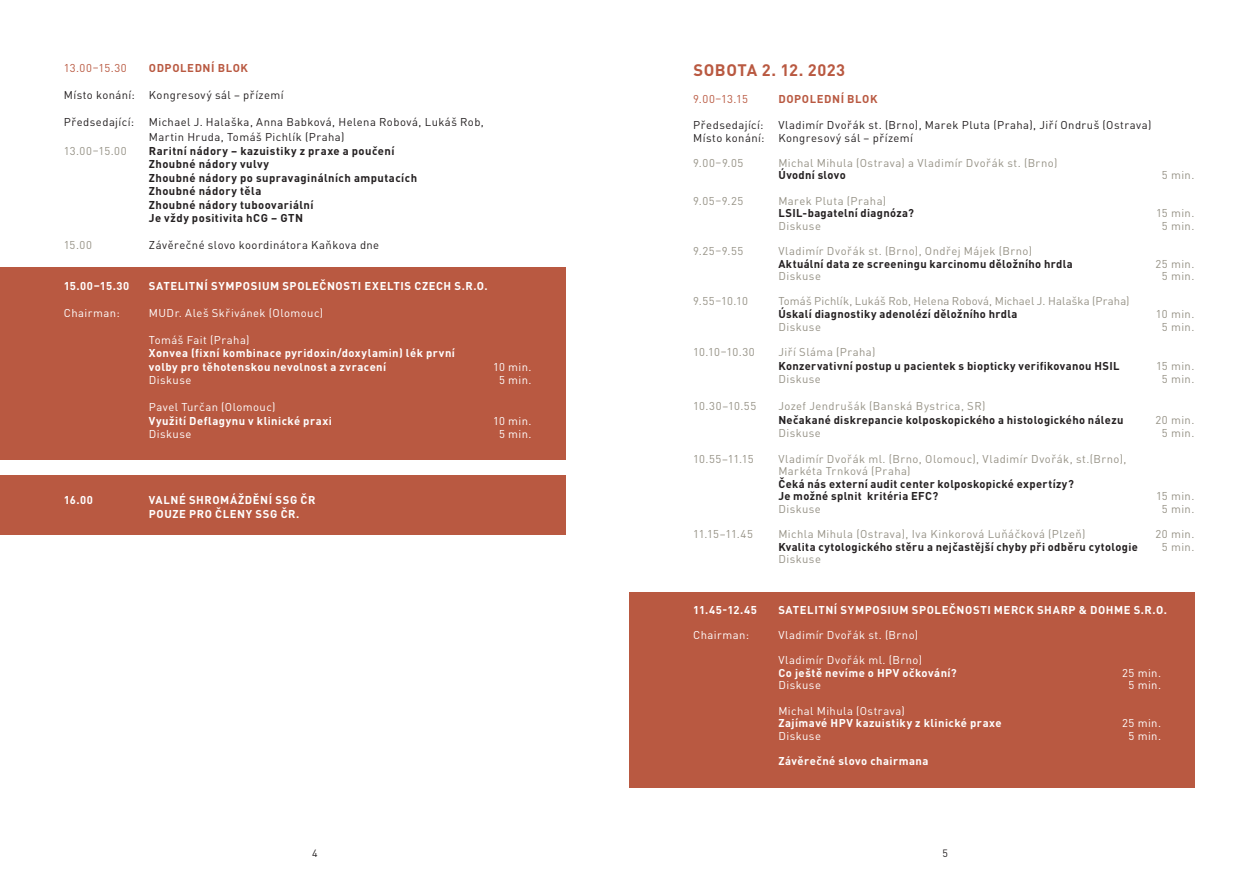
<style>
.page{position:relative;width:1259px;height:893px;background:#fff}
.page>*{position:absolute;margin:0;border:0;box-sizing:border-box;transform-origin:0 0}
.t1{font:700 16.5px "DIN Pro";letter-spacing:.03em;color:#b95941}
.t2{font:700 11.25px/13.5px "DIN Pro";letter-spacing:.03em;color:#231f20}
.t3{font:11.25px/12.6px "DIN Pro";letter-spacing:.04em;color:#969286}
.t4{font:700 11.25px/13.5px "DIN Pro";letter-spacing:.045em;color:#fff}
.t5{font:11.25px/15px "DIN Pro";letter-spacing:.04em;color:#231f20}
.t6{font:11.25px "DIN Pro";letter-spacing:.04em;color:#fff}
.t7{font:11.25px "DIN Pro";letter-spacing:.01em;color:#969286}
.t8{font:700 11.25px "DIN Pro";letter-spacing:.05em;color:#b95941}
.t9{font:11.25px "DIN Pro";letter-spacing:.005em;color:#b95941}
.t10{font:10.5px "DIN Pro";color:#231f20}
</style>
<div class="page">
<div style="left:0;top:268px;width:566px;height:192px;background:#b95941"></div>
<div style="left:0;top:475px;width:566px;height:60px;background:#b95941"></div>
<div style="left:629px;top:592px;width:566px;height:195px;background:#b95941"></div>
<p class="t9" style="left:64px;top:59px;width:64px">13.00–15.30</p>
<p class="t8" style="left:149px;top:59px;width:101px">ODPOLEDNÍ BLOK</p>
<p class="t5" style="left:64px;top:87px;width:221px">Místo konání: Kongresový sál – přízemí</p>
<p class="t5" style="left:64px;top:114px;width:72px">Předsedající:</p>
<p class="t5" style="left:149px;top:114px;width:336px">Michael J. Halaška, Anna Babková, Helena Robová, Lukáš Rob,<br>Martin Hruda, Tomáš Pichlík (Praha)</p>
<p class="t3" style="left:64px;top:143px;width:64px">13.00–15.00</p>
<p class="t2" style="left:149px;top:143px;width:270px">Raritní nádory – kazuistiky z praxe a poučení<br>Zhoubné nádory vulvy<br>Zhoubné nádory po supravaginálních amputacích<br>Zhoubné nádory těla<br>Zhoubné nádory tuboovariální<br>Je vždy positivita hCG – GTN</p>
<p class="t3" style="left:64px;top:238px;width:30px">15.00</p>
<p class="t5" style="left:149px;top:237px;width:232px">Závěrečné slovo koordinátora Kaňkova dne</p>
<p class="t4" style="left:64px;top:277px;width:67px">15.00–15.30</p>
<p class="t4" style="left:149px;top:277px;width:340px">SATELITNÍ SYMPOSIUM SPOLEČNOSTI EXELTIS CZECH S.R.O.</p>
<p class="t6" style="left:64px;top:304px;width:57px">Chairman:</p>
<p class="t6" style="left:149px;top:304px;width:176px">MUDr. Aleš Skřivánek (Olomouc)</p>
<p class="t6" style="left:149px;top:331px;width:102px">Tomáš Fait (Praha)</p>
<p class="t4" style="left:149px;top:345px;width:308px">Xonvea (fixní kombinace pyridoxin/doxylamin) lék první volby pro těhotenskou nevolnost a zvracení</p>
<p class="t6" style="left:493px;top:358px;width:40px">10 min.</p>
<p class="t6" style="left:149px;top:371px;width:44px">Diskuse</p>
<p class="t6" style="left:499px;top:371px;width:34px">5 min.</p>
<p class="t6" style="left:149px;top:398px;width:128px">Pavel Turčan (Olomouc)</p>
<p class="t4" style="left:149px;top:412px;width:185px">Využití Deflagynu v klinické praxi</p>
<p class="t6" style="left:493px;top:412px;width:40px">10 min.</p>
<p class="t6" style="left:149px;top:425px;width:44px">Diskuse</p>
<p class="t6" style="left:499px;top:425px;width:34px">5 min.</p>
<p class="t4" style="left:64px;top:492px;width:31px">16.00</p>
<p class="t4" style="left:149px;top:492px;width:168px">VALNÉ SHROMÁŽDĚNÍ SSG ČR<br>POUZE PRO ČLENY SSG ČR.</p>
<h1 class="t1" style="left:693px;top:56px;width:153px">SOBOTA 2. 12. 2023</h1>
<p class="t9" style="left:693px;top:90px;width:56px">9.00–13.15</p>
<p class="t8" style="left:778px;top:89px;width:101px">DOPOLEDNÍ BLOK</p>
<p class="t5" style="left:693px;top:116px;width:72px">Předsedající:</p>
<p class="t5" style="left:693px;top:117px;width:459px;line-height:12.6px;text-indent:85px">Vladimír Dvořák st. (Brno), Marek Pluta (Praha), Jiří Ondruš (Ostrava)<br>Místo konání: Kongresový sál – přízemí</p>
<p class="t3" style="left:693px;top:155px;width:52px">9.00–9.05</p>
<p class="t3" style="left:778px;top:155px;width:280px">Michal Mihula (Ostrava) a Vladimír Dvořák st. (Brno)</p>
<p class="t2" style="left:778px;top:167px;width:69px">Úvodní slovo</p>
<p class="t3" style="left:1162px;top:168px;width:34px">5 min.</p>
<p class="t3" style="left:693px;top:193px;width:52px">9.05–9.25</p>
<p class="t3" style="left:778px;top:193px;width:109px">Marek Pluta (Praha)</p>
<p class="t2" style="left:778px;top:205px;width:137px">LSIL-bagatelní diagnóza?</p>
<p class="t3" style="left:1156px;top:206px;width:40px">15 min.</p>
<p class="t3" style="left:778px;top:218px;width:44px">Diskuse</p>
<p class="t3" style="left:1162px;top:218px;width:34px">5 min.</p>
<p class="t3" style="left:693px;top:243px;width:52px">9.25–9.55</p>
<p class="t3" style="left:778px;top:243px;width:255px">Vladimír Dvořák st. (Brno), Ondřej Májek (Brno)</p>
<p class="t2" style="left:778px;top:255px;width:296px">Aktuální data ze screeningu karcinomu děložního hrdla</p>
<p class="t3" style="left:1155px;top:256px;width:40px">25 min.</p>
<p class="t3" style="left:778px;top:269px;width:44px">Diskuse</p>
<p class="t3" style="left:1162px;top:269px;width:34px">5 min.</p>
<p class="t3" style="left:693px;top:294px;width:56px">9.55–10.10</p>
<p class="t7" style="left:778px;top:292px;width:353px">Tomáš Pichlík, Lukáš Rob, Helena Robová, Michael J. Halaška (Praha)</p>
<p class="t2" style="left:778px;top:306px;width:241px">Úskalí diagnostiky adenolézí děložního hrdla</p>
<p class="t3" style="left:1156px;top:306px;width:40px">10 min.</p>
<p class="t3" style="left:778px;top:319px;width:44px">Diskuse</p>
<p class="t3" style="left:1162px;top:319px;width:34px">5 min.</p>
<p class="t3" style="left:693px;top:345px;width:63px">10.10–10.30</p>
<p class="t3" style="left:778px;top:345px;width:99px">Jiří Sláma (Praha)</p>
<p class="t2" style="left:778px;top:358px;width:343px">Konzervativní postup u pacientek s biopticky verifikovanou HSIL</p>
<p class="t3" style="left:1156px;top:358px;width:40px">15 min.</p>
<p class="t3" style="left:778px;top:372px;width:44px">Diskuse</p>
<p class="t3" style="left:1162px;top:372px;width:34px">5 min.</p>
<p class="t3" style="left:693px;top:399px;width:64px">10.30–10.55</p>
<p class="t3" style="left:778px;top:399px;width:209px">Jozef Jendrušák (Banská Bystrica, SR)</p>
<p class="t2" style="left:778px;top:412px;width:346px">Nečakané diskrepancie kolposkopického a histologického nálezu</p>
<p class="t3" style="left:1155px;top:412px;width:41px">20 min.</p>
<p class="t3" style="left:778px;top:426px;width:44px">Diskuse</p>
<p class="t3" style="left:1162px;top:426px;width:34px">5 min.</p>
<p class="t3" style="left:693px;top:451px;width:62px">10.55–11.15</p>
<p class="t3" style="left:778px;top:451px;width:350px">Vladimír Dvořák ml. (Brno, Olomouc), Vladimír Dvořák, st.(Brno),<br>Markéta Trnková (Praha)</p>
<p class="t2" style="left:778px;top:476px;width:297px;line-height:12.6px">Čeká nás externí audit center kolposkopické expertízy?<br>Je možné splnit kritéria EFC?</p>
<p class="t3" style="left:1156px;top:489px;width:40px">15 min.</p>
<p class="t3" style="left:778px;top:501px;width:44px">Diskuse</p>
<p class="t3" style="left:1162px;top:501px;width:34px">5 min.</p>
<p class="t3" style="left:693px;top:527px;width:61px">11.15–11.45</p>
<p class="t3" style="left:778px;top:527px;width:309px">Michla Mihula (Ostrava), Iva Kinkorová Luňáčková (Plzeň)</p>
<p class="t3" style="left:1155px;top:527px;width:41px">20 min.</p>
<p class="t2" style="left:778px;top:539px;width:361px">Kvalita cytologického stěru a nejčastější chyby při odběru cytologie</p>
<p class="t3" style="left:1162px;top:539px;width:34px">5 min.</p>
<p class="t3" style="left:778px;top:552px;width:44px">Diskuse</p>
<p class="t4" style="left:693px;top:602px;width:65px">11.45-12.45</p>
<p class="t4" style="left:778px;top:602px;width:390px">SATELITNÍ SYMPOSIUM SPOLEČNOSTI MERCK SHARP &amp; DOHME S.R.O.</p>
<p class="t6" style="left:693px;top:626px;width:57px">Chairman:</p>
<p class="t6" style="left:778px;top:626px;width:141px">Vladimír Dvořák st. (Brno)</p>
<p class="t6" style="left:778px;top:651px;width:145px">Vladimír Dvořák ml. (Brno)</p>
<p class="t4" style="left:778px;top:665px;width:180px">Co ještě nevíme o HPV očkování?</p>
<p class="t6" style="left:1122px;top:664px;width:40px">25 min.</p>
<p class="t6" style="left:778px;top:676px;width:44px">Diskuse</p>
<p class="t6" style="left:1128px;top:676px;width:34px">5 min.</p>
<p class="t6" style="left:778px;top:702px;width:128px">Michal Mihula (Ostrava)</p>
<p class="t4" style="left:778px;top:715px;width:225px">Zajímavé HPV kazuistiky z klinické praxe</p>
<p class="t6" style="left:1122px;top:714px;width:40px">25 min.</p>
<p class="t6" style="left:778px;top:727px;width:44px">Diskuse</p>
<p class="t6" style="left:1128px;top:727px;width:34px">5 min.</p>
<p class="t4" style="left:778px;top:753px;width:152px">Závěrečné slovo chairmana</p>
<p class="t10" style="left:312px;top:845px;width:7px">4</p>
<p class="t10" style="left:942px;top:845px;width:7px">5</p>
</div>
